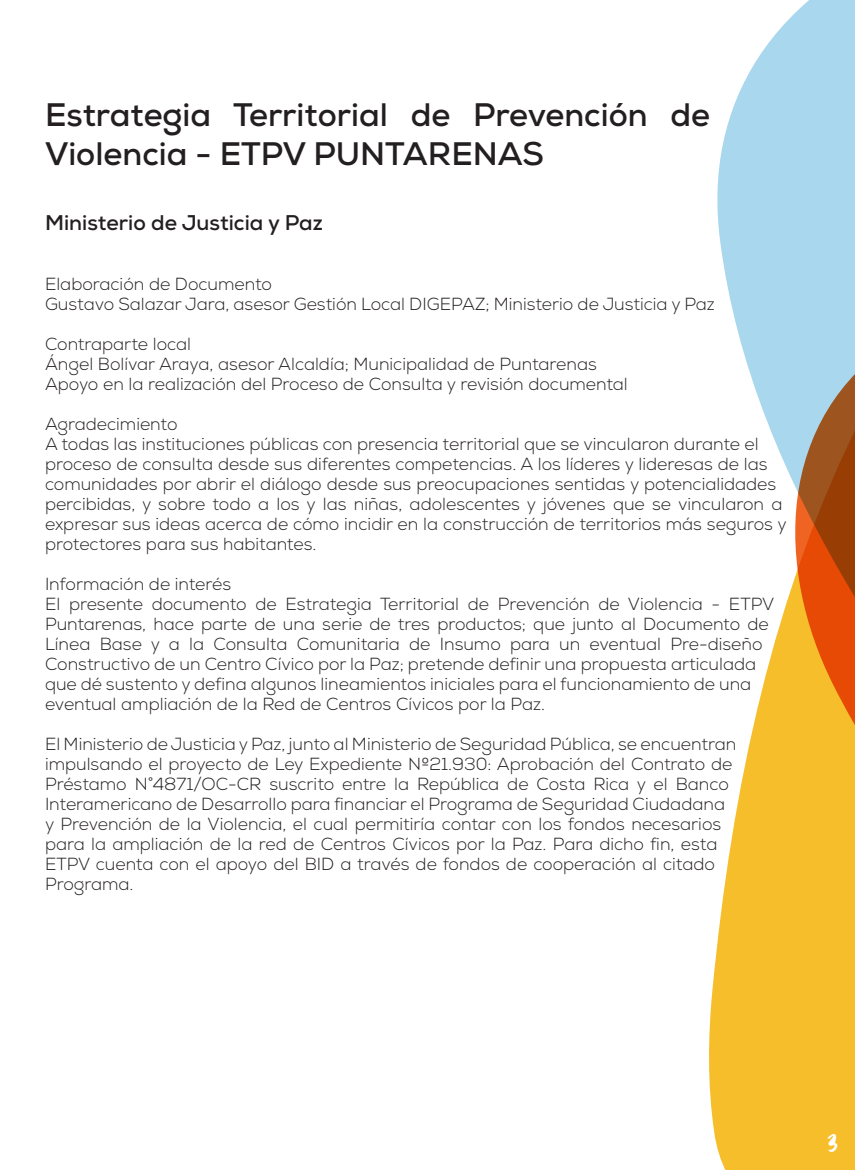
<style>
.page{position:relative;width:855px;height:1170px;background:#fff}
.page>*{position:absolute;margin:0;border:0;box-sizing:border-box;transform-origin:0 0}
.t1{font:37.5px "Mix Yonder";color:#fff}
.Nexa_Bold{font:700 32.5px/39px "Nexa";color:#231f20}
.Nexa_Bold-2{font:700 21.25px "Nexa";color:#231f20}
.Párrafo_normal{font:300 17.5px/20px "Nexa";color:#231f20}
</style>
<div class="page">
<img style="left:709px;top:0;width:146px;height:1170px">
<p class="Nexa_Bold" style="left:45px;top:95px;width:667px">Estrategia Territorial de Prevención de<br>Violencia - ETPV PUNTARENAS</p>
<p class="Nexa_Bold-2" style="left:45px;top:209px;width:279px">Ministerio de Justicia y Paz</p>
<p class="Párrafo_normal" style="left:45px;top:275px;width:228px">Elaboración de Documento</p>
<p class="Párrafo_normal" style="left:45px;top:295px;width:671px">Gustavo Salazar Jara, asesor Gestión Local DIGEPAZ; Ministerio de Justicia y Paz</p>
<p class="Párrafo_normal" style="left:45px;top:335px;width:148px">Contraparte local</p>
<p class="Párrafo_normal" style="left:45px;top:355px;width:553px">Ángel Bolívar Araya, asesor Alcaldía; Municipalidad de Puntarenas</p>
<p class="Párrafo_normal" style="left:45px;top:375px;width:584px">Apoyo en la realización del Proceso de Consulta y revisión documental</p>
<p class="Párrafo_normal" style="left:45px;top:415px;width:134px">Agradecimiento</p>
<p class="Párrafo_normal" style="left:45px;top:435px;width:743px">A todas las instituciones públicas con presencia territorial que se vincularon durante el proceso de consulta desde sus diferentes competencias. A los líderes y lideresas de las comunidades por abrir el diálogo desde sus preocupaciones sentidas y potencialidades percibidas, y sobre todo a los y las niñas, adolescentes y jóvenes que se vincularon a expresar sus ideas acerca de cómo incidir en la construcción de territorios más seguros y protectores para sus habitantes.</p>
<p class="Párrafo_normal" style="left:45px;top:575px;width:188px">Información de interés</p>
<p class="Párrafo_normal" style="left:45px;top:595px;width:731px">El presente documento de Estrategia Territorial de Prevención de Violencia - ETPV Puntarenas, hace parte de una serie de tres productos; que junto al Documento de Línea Base y a la Consulta Comunitaria de Insumo para un eventual Pre-diseño Constructivo de un Centro Cívico por la Paz; pretende definir una propuesta articulada que dé sustento y defina algunos lineamientos iniciales para el funcionamiento de una eventual ampliación de la Red de Centros Cívicos por la Paz.</p>
<p class="Párrafo_normal" style="left:45px;top:735px;width:693px">El Ministerio de Justicia y Paz, junto al Ministerio de Seguridad Pública, se encuentran impulsando el proyecto de Ley Expediente Nº21.930: Aprobación del Contrato de Préstamo N°4871/OC-CR suscrito entre la República de Costa Rica y el Banco Interamericano de Desarrollo para financiar el Programa de Seguridad Ciudadana y Prevención de la Violencia, el cual permitiría contar con los fondos necesarios para la ampliación de la red de Centros Cívicos por la Paz. Para dicho fin, esta ETPV cuenta con el apoyo del BID a través de fondos de cooperación al citado Programa.</p>
<h1 class="t1" style="left:827px;top:1120px;width:12px">3</h1>
</div>
